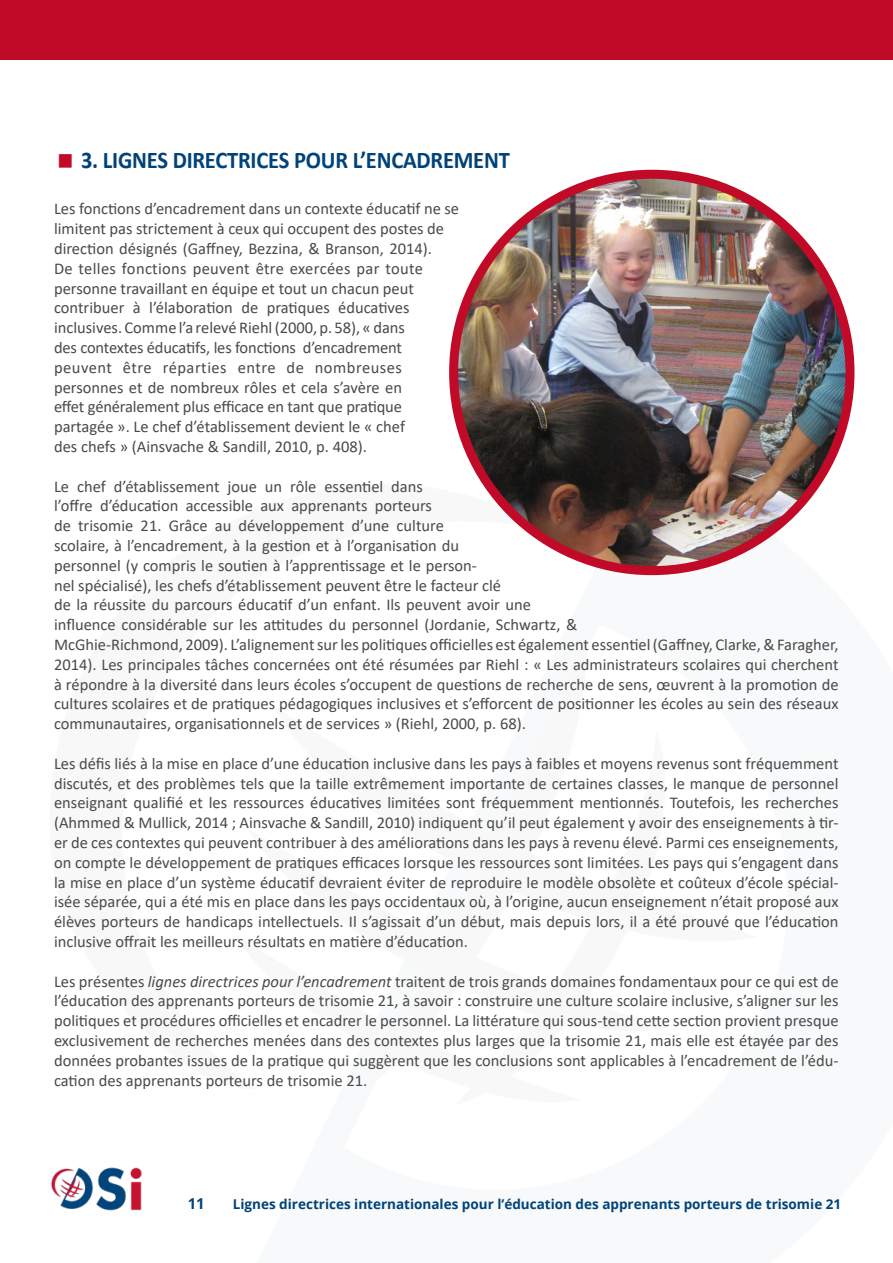
<style>
.page{position:relative;width:893px;height:1263px;background:#fff}
.page>*{position:absolute;margin:0;border:0;box-sizing:border-box;transform-origin:0 0}
.t1{font:700 24px "Calibri";letter-spacing:-.01em;color:#004379;scale:.94 1}
.t2{font:16.5px/19.8px "Calibri";color:#4a4a49}
.t3{font:700 15px "Open Sans";color:#004379}
.t4{font:700 13.5px "Open Sans";color:#004379}
.s1{font-style:italic}
</style>
<div class="page">
<div style="left:0;top:0;width:893px;height:60px;background:#c10a27"></div>
<img style="left:51px;top:1167px;width:91px;height:44px">
<img style="left:454px;top:174px;width:396px;height:397px;border-radius:198px">
<div style="left:449px;top:170px;width:405px;height:405px;border:9px solid #c10a27;border-radius:50%"></div>
<h1 class="t1" style="left:81px;top:143px;width:458px">3. LIGNES DIRECTRICES POUR L’ENCADREMENT</h1>
<p class="t2" style="left:54px;top:199px;width:407px">Les fonctions d’encadrement dans un contexte éducatif ne se limitent pas strictement à ceux qui occupent des postes de direction désignés (Gaffney, Bezzina, &amp; Branson, 2014).<br>De telles fonctions peuvent être exercées par toute personne travaillant en équipe et tout un chacun peut contribuer à l’élaboration de pratiques éducatives inclusives. Comme l’a relevé Riehl (2000, p. 58), « dans<br>des contextes éducatifs, les fonctions d’encadrement peuvent être réparties entre de nombreuses personnes et de nombreux rôles et cela s’avère en<br>effet généralement plus efficace en tant que pratique partagée ». Le chef d’établissement devient le « chef<br>des chefs » (Ainsvache &amp; Sandill, 2010, p. 408).</p>
<p class="t2" style="left:54px;top:476px;width:786px">Le chef d’établissement joue un rôle essentiel dans<br>l’offre d’éducation accessible aux apprenants porteurs<br>de trisomie 21. Grâce au développement d’une culture<br>scolaire, à l’encadrement, à la gestion et à l’organisation du<br>personnel (y compris le soutien à l’apprentissage et le person-<br>nel spécialisé), les chefs d’établissement peuvent être le facteur clé<br>de la réussite du parcours éducatif d’un enfant. Ils peuvent avoir une<br>influence considérable sur les attitudes du personnel (Jordanie, Schwartz, &amp;<br>McGhie-Richmond, 2009). L’alignement sur les politiques officielles est également essentiel (Gaffney, Clarke, &amp; Faragher, 2014). Les principales tâches concernées ont été résumées par Riehl : « Les administrateurs scolaires qui cherchent à répondre à la diversité dans leurs écoles s’occupent de questions de recherche de sens, œuvrent à la promotion de cultures scolaires et de pratiques pédagogiques inclusives et s’efforcent de positionner les écoles au sein des réseaux communautaires, organisationnels et de services » (Riehl, 2000, p. 68).</p>
<p class="t2" style="left:54px;top:753px;width:786px;text-align:justify">Les défis liés à la mise en place d’une éducation inclusive dans les pays à faibles et moyens revenus sont fréquemment discutés, et des problèmes tels que la taille extrêmement importante de certaines classes, le manque de personnel enseignant qualifié et les ressources éducatives limitées sont fréquemment mentionnés. Toutefois, les recherches (Ahmmed &amp; Mullick, 2014 ; Ainsvache &amp; Sandill, 2010) indiquent qu’il peut également y avoir des enseignements à tir&shy;er de ces contextes qui peuvent contribuer à des améliorations dans les pays à revenu élevé. Parmi ces enseignements, on compte le développement de pratiques efficaces lorsque les ressources sont limitées. Les pays qui s’engagent dans la mise en place d’un système éducatif devraient éviter de reproduire le modèle obsolète et coûteux d’école spécial&shy;isée séparée, qui a été mis en place dans les pays occidentaux où, à l’origine, aucun enseignement n’était proposé aux élèves porteurs de handicaps intellectuels. Il s’agissait d’un début, mais depuis lors, il a été prouvé que l’éducation inclusive offrait les meilleurs résultats en matière d’éducation.</p>
<p class="t2" style="left:54px;top:971px;width:786px;text-align:justify">Les présentes <span class="s1">lignes directrices pour l’encadrement</span> traitent de trois grands domaines fondamentaux pour ce qui est de l’éducation des apprenants porteurs de trisomie 21, à savoir : construire une culture scolaire inclusive, s’aligner sur les politiques et procédures officielles et encadrer le personnel. La littérature qui sous-tend cette section provient presque exclusivement de recherches menées dans des contextes plus larges que la trisomie 21, mais elle est étayée par des données probantes issues de la pratique qui suggèrent que les conclusions sont applicables à l’encadrement de l’édu&shy;cation des apprenants porteurs de trisomie 21.</p>
<p class="t3" style="left:188px;top:1192px;width:19px">11</p>
<p class="t4" style="left:233px;top:1194px;width:610px">Lignes directrices internationales pour l’éducation des apprenants porteurs de trisomie 21</p>
</div>
